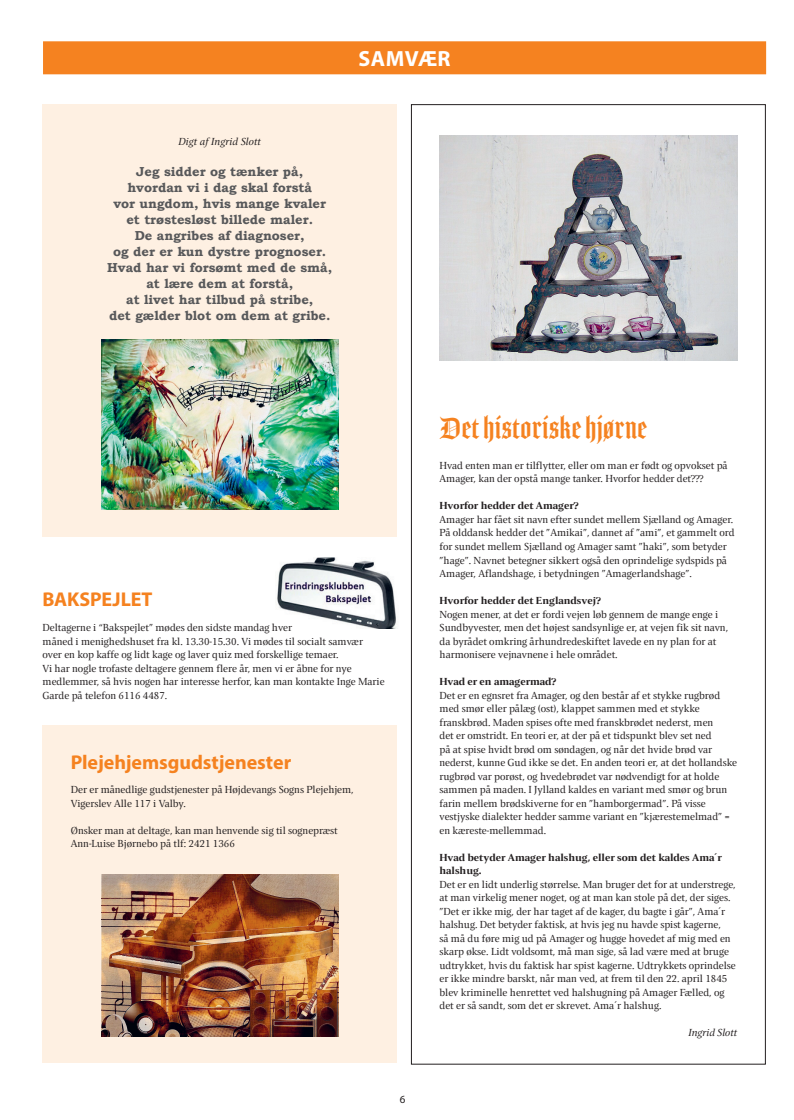
<style>
.page{position:relative;width:794px;height:1120px;background:#fff}
.page>*{position:absolute;margin:0;border:0;box-sizing:border-box;transform-origin:0 0}
.t1{font:30px "Amador";letter-spacing:.01em;color:#f58220}
.t2{font:700 22px "Myriad Pro";letter-spacing:.02em;color:#fff}
.t3{font:700 20px "Myriad Pro";letter-spacing:-.005em;color:#f58220}
.t4{font:700 13px/16px "Bookman Old Style";color:#57585a;text-align:center}
.t5{font:11px/13.5px "Press Serif";color:#231f20}
.t6{font:700 11px/13.5px "Press Serif";color:#231f20}
.t7{font:italic 11px "Press Serif";color:#231f20}
.t8{font:11px "Myriad Pro";color:#231f20}
</style>
<div class="page">
<img style="left:277px;top:557px;width:119px;height:71px">
<div style="left:43px;top:725px;width:354px;height:338px;background:#fef0e2"></div>
<div style="left:43px;top:41px;width:723px;height:33px;background:#f58220"></div>
<img style="left:101px;top:874px;width:237px;height:162px">
<div style="left:43px;top:104px;width:354px;height:432px;background:#fef0e2"></div>
<img style="left:101px;top:339px;width:237px;height:170px">
<img style="left:439px;top:135px;width:298px;height:226px">
<h2 class="t2" style="left:358px;top:44px;width:93px">SAMVÆR</h2>
<p class="t7" style="left:178px;top:136px;width:84px">Digt af Ingrid Slott</p>
<p class="t4" style="left:107px;top:163px;width:226px">Jeg sidder og tænker på, hvordan vi i dag skal forstå<br>vor ungdom, hvis mange kvaler et trøstesløst billede maler.<br>De angribes af diagnoser,<br>og der er kun dystre prognoser.<br>Hvad har vi forsømt med de små, at lære dem at forstå,<br>at livet har tilbud på stribe,<br>det gælder blot om dem at gribe.</p>
<h3 class="t3" style="left:43px;top:586px;width:111px">BAKSPEJLET</h3>
<p class="t5" style="left:43px;top:621px;width:343px">Deltagerne i “Bakspejlet” mødes den sidste mandag hver<br>måned i menighedshuset fra kl. 13.30-15.30. Vi mødes til socialt samvær over en kop kaffe og lidt kage og laver quiz med forskellige temaer.<br>Vi har nogle trofaste deltagere gennem flere år, men vi er åbne for nye medlemmer, så hvis nogen har interesse herfor, kan man kontakte Inge Marie Garde på telefon 6116 4487.</p>
<h3 class="t3" style="left:71px;top:749px;width:222px">Plejehjemsgudstjenester</h3>
<p class="t5" style="left:71px;top:783px;width:284px">Der er månedlige gudstjenester på Højdevangs Sogns Plejehjem,<br>Vigerslev Alle 117 i Valby.</p>
<p class="t5" style="left:71px;top:823px;width:268px">Ønsker man at deltage, kan man henvende sig til sognepræst<br>Ann-Luise Bjørnebo på tlf: 2421 1366</p>
<p class="t8" style="left:400px;top:1092px;width:7px">6</p>
<h1 class="t1" style="left:439px;top:410px;width:209px">Det historiske hjørne</h1>
<p class="t5" style="left:439px;top:459px;width:289px">Hvad enten man er tilflytter, eller om man er født og opvokset på<br>Amager, kan der opstå mange tanker. Hvorfor hedder det???</p>
<p class="t6" style="left:439px;top:499px;width:141px">Hvorfor hedder det Amager?</p>
<p class="t5" style="left:439px;top:513px;width:297px">Amager har fået sit navn efter sundet mellem Sjælland og Amager.<br>På olddansk hedder det ”Amikai”, dannet af ”ami”, et gammelt ord for sundet mellem Sjælland og Amager samt ”haki”, som betyder ”hage”. Navnet betegner sikkert også den oprindelige sydspids på Amager, Aflandshage, i betydningen ”Amagerlandshage”.</p>
<p class="t6" style="left:439px;top:594px;width:163px">Hvorfor hedder det Englandsvej?</p>
<p class="t5" style="left:439px;top:607px;width:290px">Nogen mener, at det er fordi vejen løb gennem de mange enge i Sundbyvester, men det højest sandsynlige er, at vejen fik sit navn, da byrådet omkring århundredeskiftet lavede en ny plan for at harmonisere vejnavnene i hele området.</p>
<p class="t6" style="left:439px;top:675px;width:118px">Hvad er en amagermad?</p>
<p class="t5" style="left:439px;top:688px;width:299px">Det er en egnsret fra Amager, og den består af et stykke rugbrød med smør eller pålæg (ost), klappet sammen med et stykke franskbrød. Maden spises ofte med franskbrødet nederst, men<br>det er omstridt. En teori er, at der på et tidspunkt blev set ned<br>på at spise hvidt brød om søndagen, og når det hvide brød var nederst, kunne Gud ikke se det. En anden teori er, at det hollandske rugbrød var porøst, og hvedebrødet var nødvendigt for at holde sammen på maden. I Jylland kaldes en variant med smør og brun farin mellem brødskiverne for en ”hamborgermad”. På visse vestjyske dialekter hedder samme variant en ”kjærestemelmad” = en kæreste-mellemmad.</p>
<p class="t6" style="left:439px;top:850px;width:284px">Hvad betyder Amager halshug, eller som det kaldes Ama´r halshug.</p>
<p class="t5" style="left:439px;top:877px;width:298px">Det er en lidt underlig størrelse. Man bruger det for at understrege, at man virkelig mener noget, og at man kan stole på det, der siges. ”Det er ikke mig, der har taget af de kager, du bagte i går”, Ama´r halshug. Det betyder faktisk, at hvis jeg nu havde spist kagerne,<br>så må du føre mig ud på Amager og hugge hovedet af mig med en skarp økse. Lidt voldsomt, må man sige, så lad være med at bruge udtrykket, hvis du faktisk har spist kagerne. Udtrykkets oprindelse er ikke mindre barskt, når man ved, at frem til den 22. april 1845 blev kriminelle henrettet ved halshugning på Amager Fælled, og det er så sandt, som det er skrevet. Ama´r halshug.</p>
<p class="t7" style="left:688px;top:1027px;width:50px">Ingrid Slott</p>
</div>
